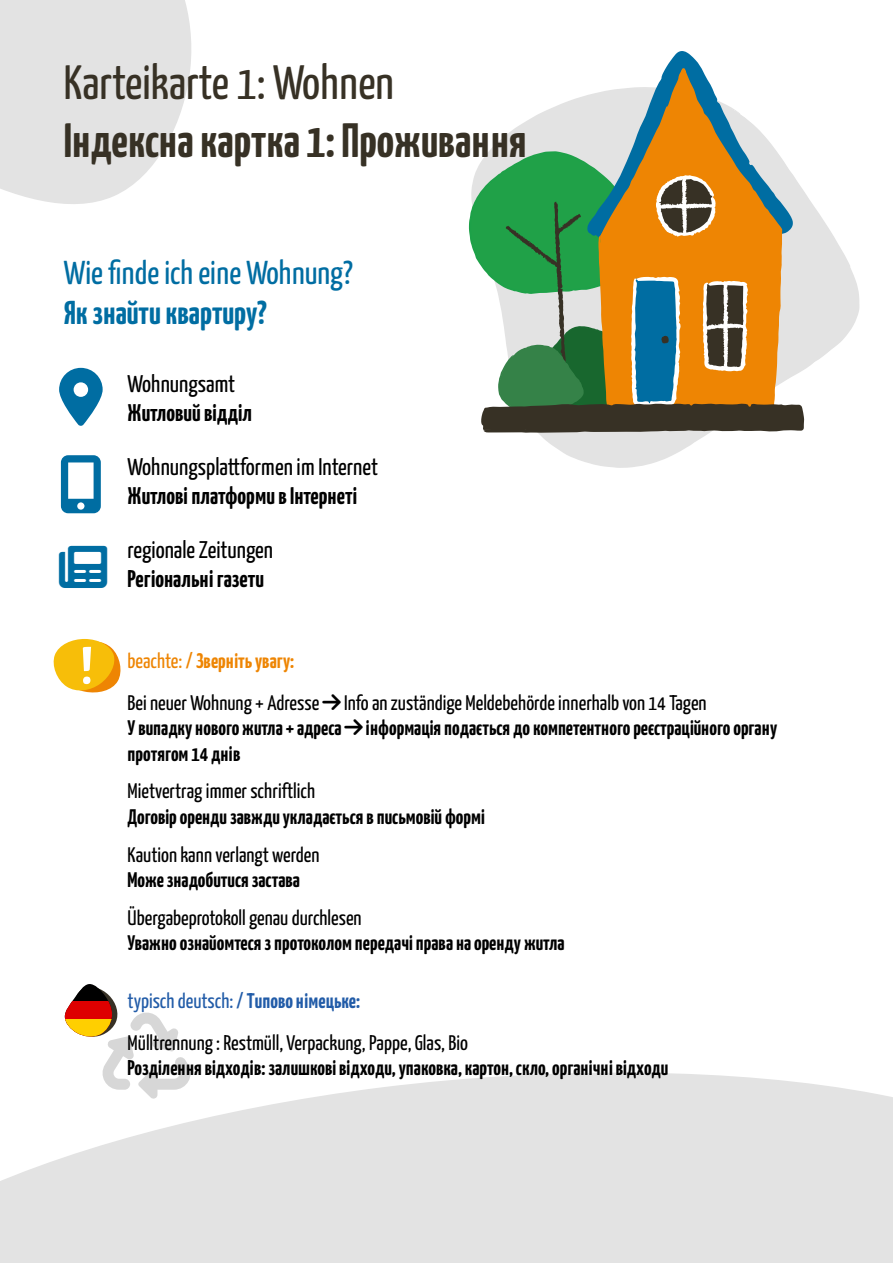
<style>
.page{position:relative;width:893px;height:1263px;background:#fff}
.page>*{position:absolute;margin:0;border:0;box-sizing:border-box;transform-origin:0 0}
.t1{font:58.05px "Font Awesome 6 Free Solid";color:#006da2}
.t2{font:700 52.2px "Yanone Kaffeesatz";color:#fff}
.t3{font:700 48px "Yanone Kaffeesatz";color:#373125}
.t4{font:48px "Yanone Kaffeesatz";color:#373125}
.t5{font:33px "Yanone Kaffeesatz";color:#006da2}
.t6{font:700 33px "Yanone Kaffeesatz";color:#006da2}
.t7{font:24px "Yanone Kaffeesatz";color:#000}
.t8{font:700 24px "Yanone Kaffeesatz";color:#000}
.t9{font:700 21px/25.2px "Yanone Kaffeesatz";color:#000}
.t10{font:21px/42.2px "Yanone Kaffeesatz";color:#000}
.s1{color:#ee8503}
.s2{font-weight:700;color:#ee8503}
.s3{color:#225ca8}
.s4{font-weight:700;color:#225ca8}
</style>
<div class="page">
<svg style="left:0;top:0;width:191px;height:204px;background:#e6e6e6"></svg>
<svg style="left:538px;top:192px;width:321px;height:276px"></svg>
<svg style="left:468px;top:51px;width:336px;height:382px"></svg>
<svg style="left:0;top:1072px;width:893px;height:191px;background:#e6e6e6"></svg>
<svg style="left:53px;top:639px;width:68px;height:54px"></svg>
<svg style="left:65px;top:984px;width:130px;height:116px"></svg>
<h3 class="t4" style="left:64px;top:48px;width:332px">Karteikarte 1: Wohnen</h3>
<h3 class="t3" style="left:64px;top:106px;width:464px">Індексна картка 1: Проживання</h3>
<h3 class="t5" style="left:64px;top:249px;width:291px">Wie finde ich eine Wohnung?</h3>
<h3 class="t6" style="left:64px;top:289px;width:205px">Як знайти квартиру?</h3>
<h1 class="t1" style="left:59px;top:368px;width:45px">●□▼□■□▼</h1>
<h1 class="t1" style="left:59px;top:455px;width:45px">□●▲■◆▼▼□■</h1>
<h2 class="t2" style="left:81px;top:628px;width:12px">!</h2>
<p class="t7" style="left:128px;top:367px;width:109px">Wohnungsamt</p>
<p class="t8" style="left:128px;top:395px;width:126px">Житловий відділ</p>
<p class="t7" style="left:128px;top:450px;width:252px">Wohnungsplattformen im Internet</p>
<p class="t8" style="left:128px;top:478px;width:231px">Житлові платформи в Інтернеті</p>
<p class="t7" style="left:128px;top:533px;width:147px">regionale Zeitungen</p>
<p class="t8" style="left:128px;top:562px;width:138px">Регіональні газети</p>
<p class="t10" style="left:128px;top:638px;width:580px"><span class="s1">beachte: /</span> <span class="s2">Зверніть увагу:<br></span>Bei neuer Wohnung + Adresse □▼ Info an zuständige Meldebehörde innerhalb von 14 Tagen</p>
<p class="t9" style="left:128px;top:714px;width:651px">У випадку нового житла + адреса □▼ інформація подається до компетентного реєстраційного органу протягом 14 днів</p>
<p class="t10" style="left:128px;top:769px;width:189px">Mietvertrag immer schriftlich</p>
<p class="t9" style="left:128px;top:802px;width:359px">Договір оренди завжди укладається в письмовій формі</p>
<p class="t10" style="left:128px;top:832px;width:193px">Kaution kann verlangt werden</p>
<p class="t9" style="left:128px;top:865px;width:174px">Може знадобитися застава</p>
<p class="t10" style="left:128px;top:895px;width:236px">Übergabeprotokoll genau durchlesen</p>
<p class="t9" style="left:128px;top:929px;width:438px">Уважно ознайомтеся з протоколом передачі права на оренду житла</p>
<p class="t10" style="left:128px;top:978px;width:342px"><span class="s3">typisch deutsch: /</span> <span class="s4">Типово німецьке:<br></span>Mülltrennung : Restmüll, Verpackung, Pappe, Glas, Bio</p>
<p class="t9" style="left:103px;top:1054px;width:567px">●Розділення відходів: залишкові відходи, упаковка, картон, скло, органічні відходи</p>
</div>
